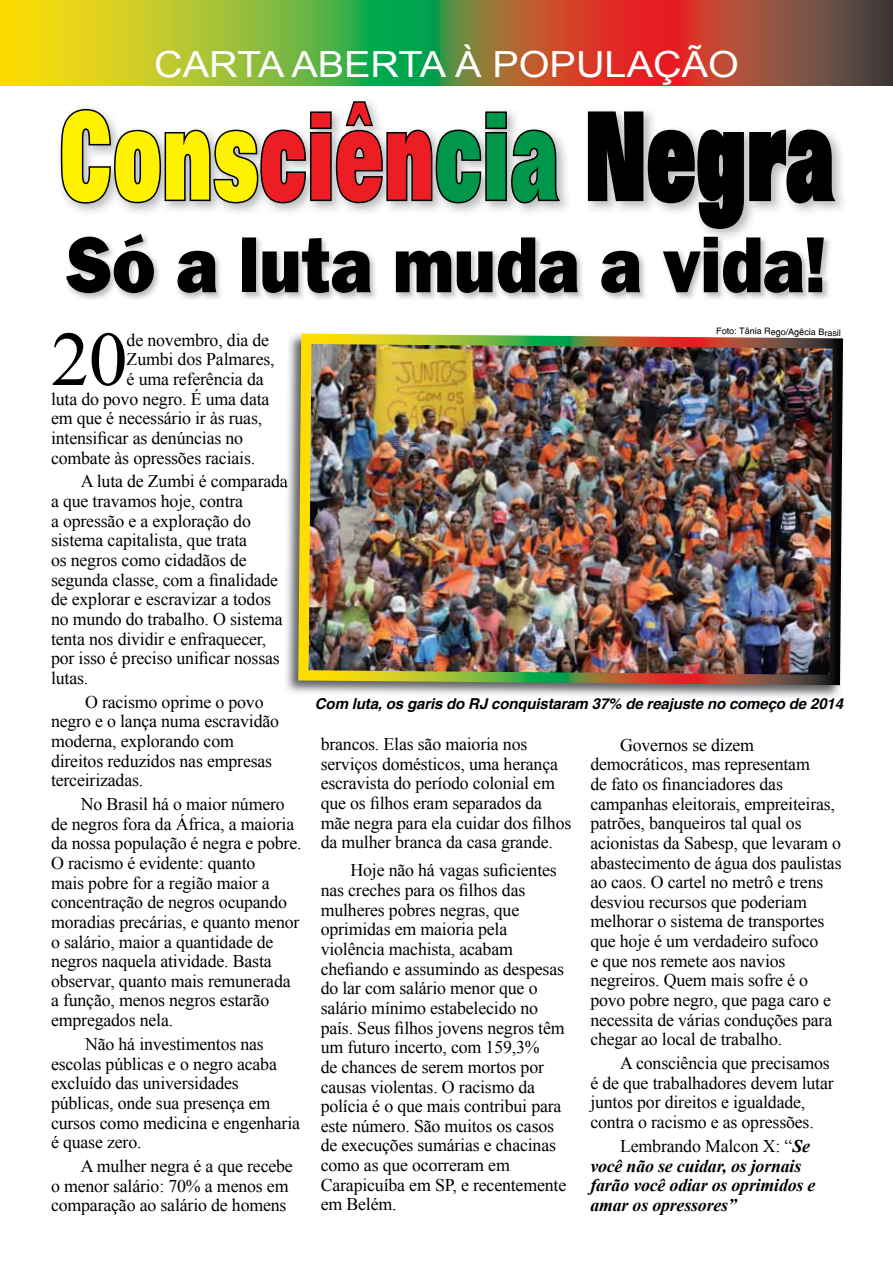
<style>
.page{position:relative;width:893px;height:1263px;background:#fff}
.page>*{position:absolute;margin:0;border:0;box-sizing:border-box;transform-origin:0 0}
.t1{font:800 121.5px "Folio BT";color:#000;scale:.59 1}
.t2{font:79.5px "Frankfurt Gothic Heavy Plain";letter-spacing:-.005em;color:#000;scale:.9 1}
.t3{font:77.1px "Times New Roman";color:#000}
.t4{font:36px "Tivity UI Font 2";color:#fff;scale:1.1 1}
.t5{font:17.85px/19.6px "Times New Roman";letter-spacing:-.01em;color:#000}
.t6{font:italic 700 17.85px/19.6px "Times New Roman";letter-spacing:-.01em;color:#000}
.t7{font:italic 700 15px "Switzerland";letter-spacing:-.01em;color:#000}
.t8{font:9px "Switzerland Plain";color:#000}
.s1{color:#fff200}
.s2{color:#ed1d24}
.s3{color:#00974a}
.s4{font-weight:400;font-style:normal}
</style>
<div class="page">
<svg style="left:0;top:0;width:893px;height:86px;background:#9c8733"></svg>
<img style="left:73px;top:241px;width:757px;height:59px">
<img style="left:67px;top:241px;width:757px;height:52px">
<img style="left:75px;top:234px;width:749px;height:7px">
<svg style="left:59px;top:100px;width:504px;height:105px"></svg>
<svg style="left:587px;top:110px;width:251px;height:120px"></svg>
<img style="left:286px;top:333px;width:554px;height:365px">
<img style="left:284px;top:475px;width:4px;height:16px">
<img style="left:298px;top:334px;width:545px;height:351px">
<h3 class="t4" style="left:154px;top:44px;width:533px">CARTA ABERTA À POPULAÇÃO</h3>
<h1 class="t1" style="left:59px;top:82px;width:1315px"><span class="s1">Cons</span><span class="s2">ciên</span><span class="s3">cia</span> Negra</h1>
<h2 class="t2" style="left:65px;top:218px;width:847px">Só a luta muda a vida!</h2>
<h3 class="t3" style="left:51px;top:307px;width:78px">20</h3>
<p class="t5" style="left:127px;top:330px;width:144px">de novembro, dia de</p>
<p class="t5" style="left:127px;top:349px;width:150px">Zumbi dos Palmares,</p>
<p class="t5" style="left:127px;top:369px;width:139px">é uma referência da</p>
<p class="t5" style="left:51px;top:388px;width:220px">luta do povo negro. É uma data</p>
<p class="t5" style="left:51px;top:408px;width:213px">em que é necessário ir às ruas,</p>
<p class="t5" style="left:51px;top:428px;width:194px">intensificar as denúncias no</p>
<p class="t5" style="left:51px;top:447px;width:206px">combate às opressões raciais.</p>
<p class="t5" style="left:51px;top:471px;width:238px;text-indent:30px">A luta de Zumbi é comparada a que travamos hoje, contra<br>a opressão e a exploração do sistema capitalista, que trata<br>os negros como cidadãos de segunda classe, com a finalidade de explorar e escravizar a todos no mundo do trabalho. O sistema tenta nos dividir e enfraquecer, por isso é preciso unificar nossas lutas.</p>
<p class="t5" style="left:51px;top:692px;width:230px;text-indent:34px">O racismo oprime o povo negro e o lança numa escravidão moderna, explorando com direitos reduzidos nas empresas terceirizadas.</p>
<p class="t5" style="left:51px;top:794px;width:252px;text-indent:30px">No Brasil há o maior número de negros fora da África, a maioria da nossa população é negra e pobre.<br>O racismo é evidente: quanto<br>mais pobre for a região maior a concentração de negros ocupando moradias precárias, e quanto menor o salário, maior a quantidade de negros naquela atividade. Basta observar, quanto mais remunerada a função, menos negros estarão empregados nela.</p>
<p class="t5" style="left:51px;top:1034px;width:251px;text-indent:34px">Não há investimentos nas escolas públicas e o negro acaba excluído das universidades públicas, onde sua presença em cursos como medicina e engenharia é quase zero.</p>
<p class="t5" style="left:51px;top:1156px;width:243px;text-indent:30px">A mulher negra é a que recebe o menor salário: 70% a menos em comparação ao salário de homens</p>
<p class="t8" style="left:716px;top:325px;width:126px;rotate:1deg">Foto: Tânia Rego/Agêcia Brasil</p>
<p class="t7" style="left:315px;top:695px;width:530px">Com luta, os garis do RJ conquistaram 37% de reajuste no começo de 2014</p>
<p class="t5" style="left:321px;top:734px;width:252px">brancos. Elas são maioria nos serviços domésticos, uma herança escravista do período colonial em que os filhos eram separados da mãe negra para ela cuidar dos filhos da mulher branca da casa grande.</p>
<p class="t5" style="left:321px;top:860px;width:247px;text-indent:30px">Hoje não há vagas suficientes nas creches para os filhos das mulheres pobres negras, que oprimidas em maioria pela violência machista, acabam chefiando e assumindo as despesas do lar com salário menor que o salário mínimo estabelecido no país. Seus filhos jovens negros têm um futuro incerto, com 159,3%<br>de chances de serem mortos por causas violentas. O racismo da polícia é o que mais contribui para este número. São muitos os casos de execuções sumárias e chacinas como as que ocorreram em<br>Carapicuíba em SP, e recentemente em Belém.</p>
<p class="t5" style="left:590px;top:735px;width:253px;text-indent:30px">Governos se dizem democráticos, mas representam<br>de fato os financiadores das campanhas eleitorais, empreiteiras, patrões, banqueiros tal qual os acionistas da Sabesp, que levaram o abastecimento de água dos paulistas ao caos. O cartel no metrô e trens desviou recursos que poderiam melhorar o sistema de transportes que hoje é um verdadeiro sufoco<br>e que nos remete aos navios negreiros. Quem mais sofre é o povo pobre negro, que paga caro e necessita de várias conduções para chegar ao local de trabalho.</p>
<p class="t5" style="left:590px;top:1053px;width:245px;text-indent:30px">A consciência que precisamos é de que trabalhadores devem lutar juntos por direitos e igualdade, contra o racismo e as opressões.</p>
<p class="t6" style="left:590px;top:1136px;width:227px;text-indent:30px"><span class="s4">Lembrando Malcon X: “</span>Se você não se cuidar, os jornais farão você odiar os oprimidos e amar os opressores”</p>
</div>
